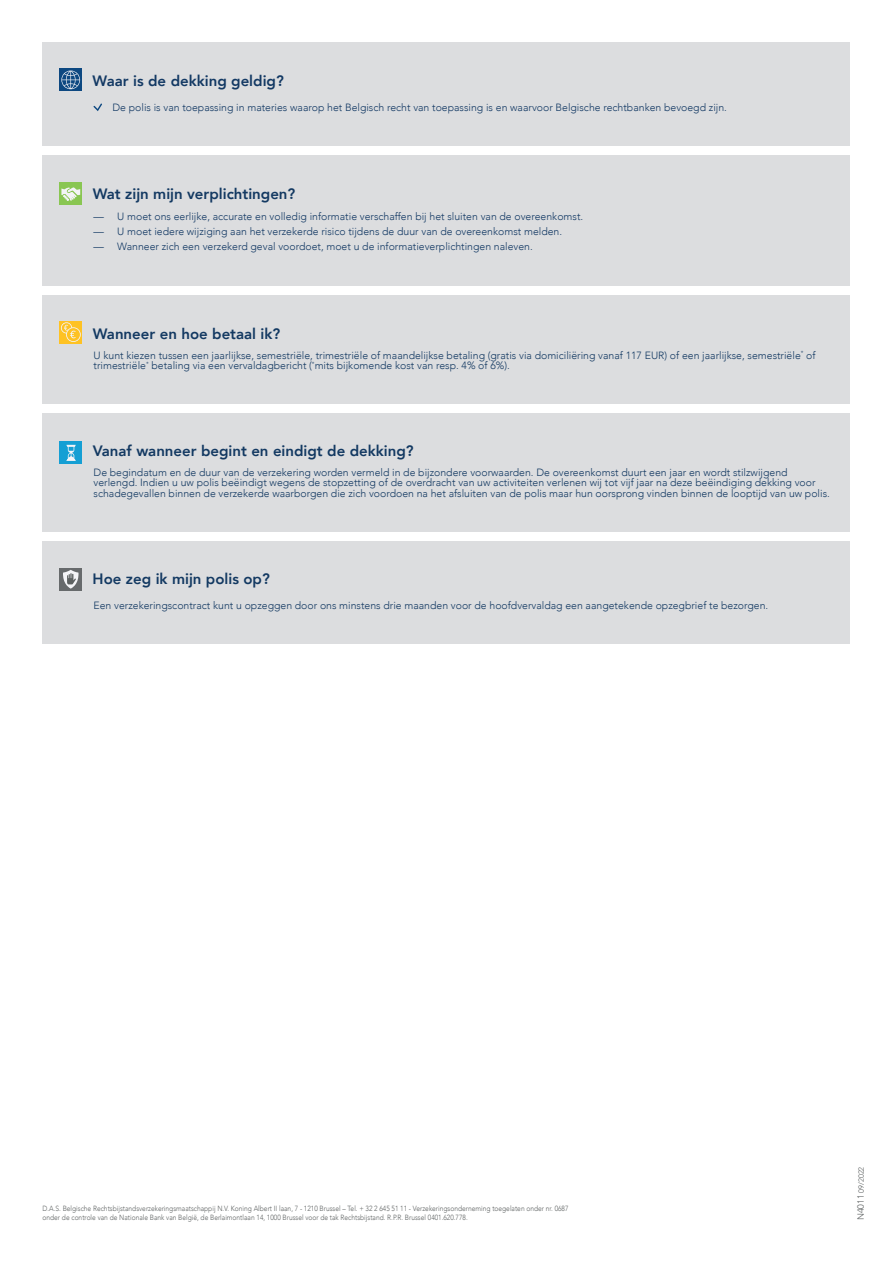
<style>
.page{position:relative;width:893px;height:1263px;background:#fff}
.page>*{position:absolute;margin:0;border:0;box-sizing:border-box;transform-origin:0 0}
.t1{font:800 15px "Avenir";color:#133962}
.t2{font:800 15px "Avenir";color:#133964}
.t3{font:300 10.5px/10.5px "Avenir";color:#133962}
.t4{font:300 10.5px "Avenir";color:#133964}
.body{font:300 7.5px "Avenir";color:#5d6161;scale:.89 1}
.body-2{font:300 7.5px "Avenir";color:#5d6161}
.s1{font-size:9px}
</style>
<div class="page">
<div style="left:43px;top:413px;width:807px;height:119px;background:#dcdddf"></div>
<div style="left:60px;top:441px;width:22px;height:23px;background:#159fd4"></div>
<svg style="left:66px;top:445px;width:10px;height:16px"></svg>
<div style="left:43px;top:541px;width:807px;height:102px;background:#dcdddf"></div>
<div style="left:60px;top:568px;width:22px;height:22px;background:#676a6c"></div>
<svg style="left:63px;top:570px;width:16px;height:19px"></svg>
<div style="left:43px;top:43px;width:807px;height:103px;background:#dcdddf"></div>
<svg style="left:60px;top:69px;width:22px;height:22px"></svg>
<svg style="left:61px;top:71px;width:19px;height:18px"></svg>
<svg style="left:93px;top:103px;width:9px;height:8px"></svg>
<div style="left:43px;top:295px;width:807px;height:109px;background:#dcdddf"></div>
<div style="left:60px;top:321px;width:22px;height:22px;background:#fec224"></div>
<svg style="left:61px;top:322px;width:20px;height:20px"></svg>
<div style="left:43px;top:156px;width:807px;height:130px;background:#dcdddf"></div>
<div style="left:60px;top:182px;width:22px;height:23px;background:#89c652"></div>
<svg style="left:61px;top:187px;width:19px;height:14px"></svg>
<h1 class="t2" style="left:93px;top:69px;width:193px">Waar is de dekking geldig?</h1>
<p class="t4" style="left:113px;top:101px;width:616px">De polis is van toepassing in materies waarop het Belgisch recht van toepassing is en waarvoor Belgische rechtbanken bevoegd zijn.</p>
<h1 class="t1" style="left:93px;top:182px;width:204px">Wat zijn mijn verplichtingen?</h1>
<p class="t4" style="left:94px;top:210px;width:491px">— U moet ons eerlijke, accurate en volledig informatie verschaffen bij het sluiten van de overeenkomst.</p>
<p class="t4" style="left:94px;top:225px;width:470px">— U moet iedere wijziging aan het verzekerde risico tijdens de duur van de overeenkomst melden.</p>
<p class="t4" style="left:94px;top:240px;width:441px">— Wanneer zich een verzekerd geval voordoet, moet u de informatieverplichtingen naleven.</p>
<h1 class="t1" style="left:93px;top:322px;width:189px">Wanneer en hoe betaal ik?</h1>
<p class="t3" style="left:94px;top:350px;width:724px">U kunt kiezen tussen een jaarlijkse, semestriële, trimestriële of maandelijkse betaling (gratis via domiciliëring vanaf 117 EUR) of een jaarlijkse, semestriële<sup>*</sup> of trimestriële<sup>*</sup> betaling via een vervaldagbericht (<sup>*</sup>mits bijkomende kost van resp. 4% of 6%).</p>
<h1 class="t1" style="left:93px;top:439px;width:322px">Vanaf wanneer begint en eindigt de dekking?</h1>
<p class="t3" style="left:94px;top:467px;width:738px">De begindatum en de duur van de verzekering worden vermeld in de bijzondere voorwaarden. De overeenkomst duurt een jaar en wordt stilzwijgend verlengd. Indien u uw polis beëindigt wegens de stopzetting of de overdracht van uw activiteiten verlenen wij tot vijf jaar na deze beëindiging dekking voor schadegevallen binnen de verzekerde waarborgen die zich voordoen na het afsluiten van de polis maar hun oorsprong vinden binnen de looptijd van uw polis.</p>
<h1 class="t1" style="left:93px;top:567px;width:179px">Hoe zeg ik mijn polis op?</h1>
<p class="t3" style="left:94px;top:600px;width:676px">Een verzekeringscontract kunt u opzeggen door ons minstens drie maanden voor de hoofdvervaldag een aangetekende opzegbrief te bezorgen.</p>
<p class="body" style="left:43px;top:1204px;width:593px">D.A.S. Belgische Rechtsbijstandsverzekeringsmaatschappij N.V. Koning Albert II laan, 7 - 1210 Brussel – Tel. + 32 2 645 51 11 - Verzekeringsonderneming toegelaten onder nr. 0687</p>
<p class="body" style="left:43px;top:1213px;width:479px">onder de controle van de Nationale Bank van België, de Berlaimontlaan 14, 1000 Brussel voor de tak Rechtsbijstand. R.P.R. Brussel 0401.620.778.</p>
<p class="body-2" style="left:857px;top:1220px;width:55px;rotate:-90deg"><span class="s1">N4011</span> 09/2022</p>
</div>
